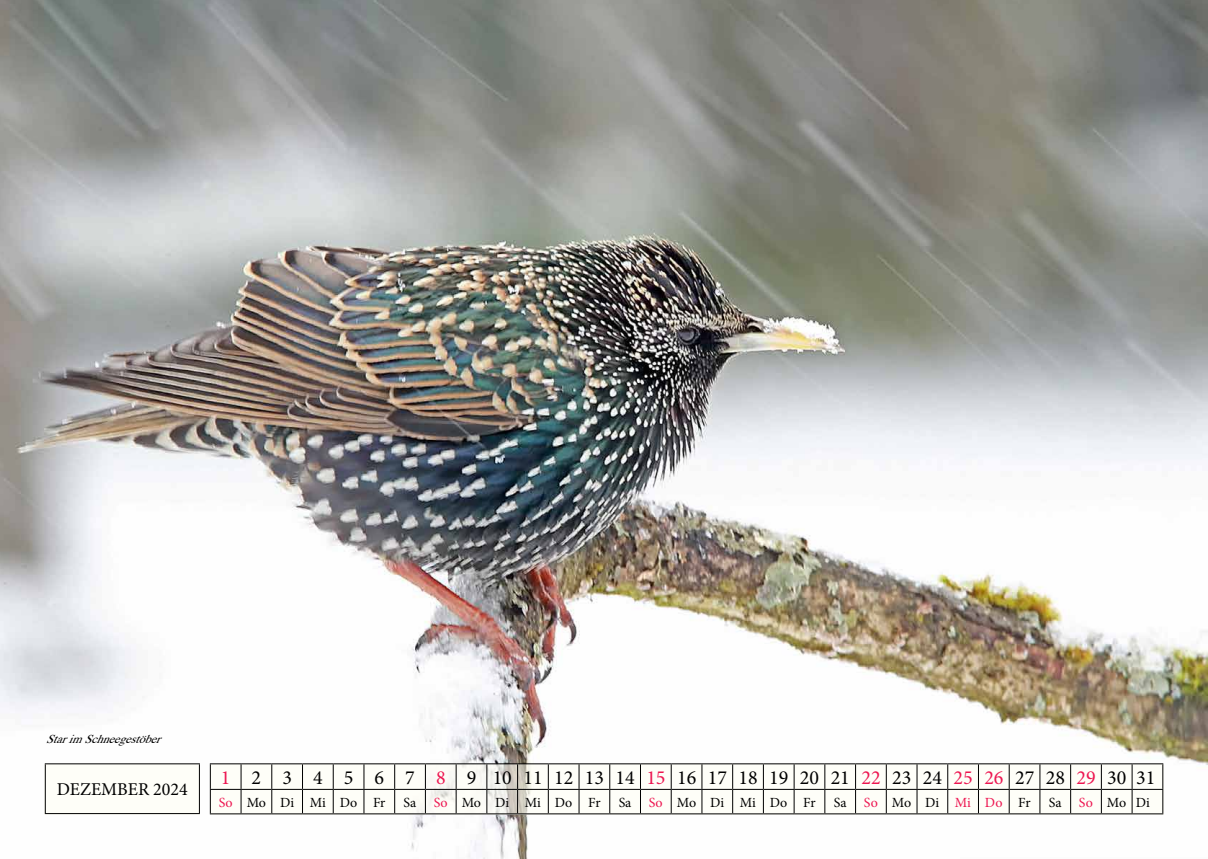
<style>
.page{position:relative;width:1208px;height:859px;background:#fff}
.page>*{position:absolute;margin:0;border:0;box-sizing:border-box;transform-origin:0 0}
.t1{font:20px "Minion Pro";color:#000}
.t2{font:18px "Minion Pro";color:#000}
.t3{font:14px "Minion Pro";color:#000}
.t4{font:italic 12px "Times";color:#000}
.s1{color:#ed1651}
</style>
<div class="page">
<img style="left:0;top:0;width:1208px;height:859px">
<div style="left:210px;top:763px;width:953px;height:51px;background:#fffef4"></div>
<div style="left:45px;top:764px;width:155px;height:50px;background:#fffef4"></div>
<hr style="left:45px;top:763px;width:155px;height:1px;background:#000">
<hr style="left:45px;top:764px;width:1px;height:49px;background:#000">
<hr style="left:199px;top:764px;width:1px;height:49px;background:#000">
<hr style="left:45px;top:813px;width:155px;height:1px;background:#000">
<hr style="left:210px;top:763px;width:31px;height:1px;background:#000">
<hr style="left:241px;top:763px;width:31px;height:1px;background:#000">
<hr style="left:272px;top:763px;width:30px;height:1px;background:#000">
<hr style="left:302px;top:763px;width:31px;height:1px;background:#000">
<hr style="left:333px;top:763px;width:31px;height:1px;background:#000">
<hr style="left:364px;top:763px;width:31px;height:1px;background:#000">
<hr style="left:395px;top:763px;width:30px;height:1px;background:#000">
<hr style="left:425px;top:763px;width:31px;height:1px;background:#000">
<hr style="left:456px;top:763px;width:31px;height:1px;background:#000">
<hr style="left:487px;top:763px;width:30px;height:1px;background:#000">
<hr style="left:517px;top:763px;width:31px;height:1px;background:#000">
<hr style="left:548px;top:763px;width:31px;height:1px;background:#000">
<hr style="left:579px;top:763px;width:31px;height:1px;background:#000">
<hr style="left:610px;top:763px;width:30px;height:1px;background:#000">
<hr style="left:640px;top:763px;width:31px;height:1px;background:#000">
<hr style="left:671px;top:763px;width:31px;height:1px;background:#000">
<hr style="left:702px;top:763px;width:30px;height:1px;background:#000">
<hr style="left:732px;top:763px;width:31px;height:1px;background:#000">
<hr style="left:763px;top:763px;width:31px;height:1px;background:#000">
<hr style="left:794px;top:763px;width:31px;height:1px;background:#000">
<hr style="left:825px;top:763px;width:30px;height:1px;background:#000">
<hr style="left:855px;top:763px;width:31px;height:1px;background:#000">
<hr style="left:886px;top:763px;width:31px;height:1px;background:#000">
<hr style="left:917px;top:763px;width:30px;height:1px;background:#000">
<hr style="left:947px;top:763px;width:31px;height:1px;background:#000">
<hr style="left:978px;top:763px;width:31px;height:1px;background:#000">
<hr style="left:1009px;top:763px;width:31px;height:1px;background:#000">
<hr style="left:1040px;top:763px;width:30px;height:1px;background:#000">
<hr style="left:1070px;top:763px;width:31px;height:1px;background:#000">
<hr style="left:1101px;top:763px;width:31px;height:1px;background:#000">
<hr style="left:1132px;top:763px;width:31px;height:1px;background:#000">
<hr style="left:210px;top:789px;width:31px;height:1px;background:#000">
<svg style="left:210px;top:764px;width:1px;height:49px"></svg>
<hr style="left:241px;top:789px;width:31px;height:1px;background:#000">
<svg style="left:240px;top:764px;width:1px;height:49px"></svg>
<hr style="left:272px;top:789px;width:30px;height:1px;background:#000">
<svg style="left:271px;top:764px;width:1px;height:49px"></svg>
<hr style="left:302px;top:789px;width:31px;height:1px;background:#000">
<svg style="left:302px;top:764px;width:1px;height:49px"></svg>
<hr style="left:333px;top:789px;width:31px;height:1px;background:#000">
<svg style="left:333px;top:764px;width:1px;height:49px"></svg>
<hr style="left:364px;top:789px;width:31px;height:1px;background:#000">
<svg style="left:363px;top:764px;width:1px;height:49px"></svg>
<hr style="left:395px;top:789px;width:30px;height:1px;background:#000">
<svg style="left:394px;top:764px;width:1px;height:49px"></svg>
<hr style="left:425px;top:789px;width:31px;height:1px;background:#000">
<svg style="left:425px;top:764px;width:1px;height:49px"></svg>
<hr style="left:456px;top:789px;width:31px;height:1px;background:#000">
<svg style="left:455px;top:764px;width:1px;height:49px"></svg>
<hr style="left:487px;top:789px;width:30px;height:1px;background:#000">
<svg style="left:486px;top:764px;width:1px;height:49px"></svg>
<hr style="left:517px;top:789px;width:31px;height:1px;background:#000">
<svg style="left:517px;top:764px;width:1px;height:49px"></svg>
<hr style="left:548px;top:789px;width:31px;height:1px;background:#000">
<svg style="left:548px;top:764px;width:1px;height:49px"></svg>
<hr style="left:579px;top:789px;width:31px;height:1px;background:#000">
<svg style="left:578px;top:764px;width:1px;height:49px"></svg>
<hr style="left:610px;top:789px;width:30px;height:1px;background:#000">
<svg style="left:609px;top:764px;width:1px;height:49px"></svg>
<hr style="left:640px;top:789px;width:31px;height:1px;background:#000">
<svg style="left:640px;top:764px;width:1px;height:49px"></svg>
<hr style="left:671px;top:789px;width:31px;height:1px;background:#000">
<svg style="left:670px;top:764px;width:1px;height:49px"></svg>
<hr style="left:702px;top:789px;width:30px;height:1px;background:#000">
<svg style="left:701px;top:764px;width:1px;height:49px"></svg>
<hr style="left:732px;top:789px;width:31px;height:1px;background:#000">
<svg style="left:732px;top:764px;width:1px;height:49px"></svg>
<hr style="left:763px;top:789px;width:31px;height:1px;background:#000">
<svg style="left:763px;top:764px;width:1px;height:49px"></svg>
<hr style="left:794px;top:789px;width:31px;height:1px;background:#000">
<svg style="left:793px;top:764px;width:1px;height:49px"></svg>
<hr style="left:825px;top:789px;width:30px;height:1px;background:#000">
<svg style="left:824px;top:764px;width:1px;height:49px"></svg>
<hr style="left:855px;top:789px;width:31px;height:1px;background:#000">
<svg style="left:855px;top:764px;width:1px;height:49px"></svg>
<hr style="left:886px;top:789px;width:31px;height:1px;background:#000">
<svg style="left:885px;top:764px;width:1px;height:49px"></svg>
<hr style="left:917px;top:789px;width:30px;height:1px;background:#000">
<svg style="left:916px;top:764px;width:1px;height:49px"></svg>
<hr style="left:947px;top:789px;width:31px;height:1px;background:#000">
<svg style="left:947px;top:764px;width:1px;height:49px"></svg>
<hr style="left:978px;top:789px;width:31px;height:1px;background:#000">
<svg style="left:978px;top:764px;width:1px;height:49px"></svg>
<hr style="left:1009px;top:789px;width:31px;height:1px;background:#000">
<svg style="left:1008px;top:764px;width:1px;height:49px"></svg>
<hr style="left:1040px;top:789px;width:30px;height:1px;background:#000">
<svg style="left:1039px;top:764px;width:1px;height:49px"></svg>
<hr style="left:1070px;top:789px;width:31px;height:1px;background:#000">
<svg style="left:1070px;top:764px;width:1px;height:49px"></svg>
<hr style="left:1101px;top:789px;width:31px;height:1px;background:#000">
<svg style="left:1100px;top:764px;width:1px;height:49px"></svg>
<hr style="left:1132px;top:789px;width:31px;height:1px;background:#000">
<svg style="left:1131px;top:764px;width:1px;height:49px"></svg>
<svg style="left:1162px;top:764px;width:1px;height:49px"></svg>
<hr style="left:210px;top:813px;width:31px;height:1px;background:#000">
<hr style="left:241px;top:813px;width:31px;height:1px;background:#000">
<hr style="left:272px;top:813px;width:30px;height:1px;background:#000">
<hr style="left:302px;top:813px;width:31px;height:1px;background:#000">
<hr style="left:333px;top:813px;width:31px;height:1px;background:#000">
<hr style="left:364px;top:813px;width:31px;height:1px;background:#000">
<hr style="left:395px;top:813px;width:30px;height:1px;background:#000">
<hr style="left:425px;top:813px;width:31px;height:1px;background:#000">
<hr style="left:456px;top:813px;width:31px;height:1px;background:#000">
<hr style="left:487px;top:813px;width:30px;height:1px;background:#000">
<hr style="left:517px;top:813px;width:31px;height:1px;background:#000">
<hr style="left:548px;top:813px;width:31px;height:1px;background:#000">
<hr style="left:579px;top:813px;width:31px;height:1px;background:#000">
<hr style="left:610px;top:813px;width:30px;height:1px;background:#000">
<hr style="left:640px;top:813px;width:31px;height:1px;background:#000">
<hr style="left:671px;top:813px;width:31px;height:1px;background:#000">
<hr style="left:702px;top:813px;width:30px;height:1px;background:#000">
<hr style="left:732px;top:813px;width:31px;height:1px;background:#000">
<hr style="left:763px;top:813px;width:31px;height:1px;background:#000">
<hr style="left:794px;top:813px;width:31px;height:1px;background:#000">
<hr style="left:825px;top:813px;width:30px;height:1px;background:#000">
<hr style="left:855px;top:813px;width:31px;height:1px;background:#000">
<hr style="left:886px;top:813px;width:31px;height:1px;background:#000">
<hr style="left:917px;top:813px;width:30px;height:1px;background:#000">
<hr style="left:947px;top:813px;width:31px;height:1px;background:#000">
<hr style="left:978px;top:813px;width:31px;height:1px;background:#000">
<hr style="left:1009px;top:813px;width:31px;height:1px;background:#000">
<hr style="left:1040px;top:813px;width:30px;height:1px;background:#000">
<hr style="left:1070px;top:813px;width:31px;height:1px;background:#000">
<hr style="left:1101px;top:813px;width:31px;height:1px;background:#000">
<hr style="left:1132px;top:813px;width:31px;height:1px;background:#000">
<p class="t4" style="left:46px;top:728px;width:124px">StarimSchneegestöber</p>
<p class="t2" style="left:57px;top:777px;width:132px">DEZEMBER 2024</p>
<h1 class="t1" style="left:221px;top:764px;width:936px"><span class="s1">1</span> 2 3 4 5 6 7 <span class="s1">8</span> 9 1011121314<span class="s1">15</span>161718192021<span class="s1">22</span>2324<span class="s1">2526</span>2728<span class="s1">29</span>3031</h1>
<p class="t3" style="left:219px;top:793px;width:168px"><span class="s1">So</span> Mo Di Mi Do Fr</p>
<p class="t3" style="left:403px;top:793px;width:198px">Sa <span class="s1">So</span> Mo Di Mi Do Fr</p>
<p class="t3" style="left:618px;top:793px;width:198px">Sa <span class="s1">So</span> Mo Di Mi Do Fr</p>
<p class="t3" style="left:833px;top:793px;width:198px">Sa <span class="s1">So</span> Mo Di <span class="s1">Mi Do</span> Fr</p>
<p class="t3" style="left:1048px;top:793px;width:103px">Sa <span class="s1">So</span> Mo Di</p>
</div>
